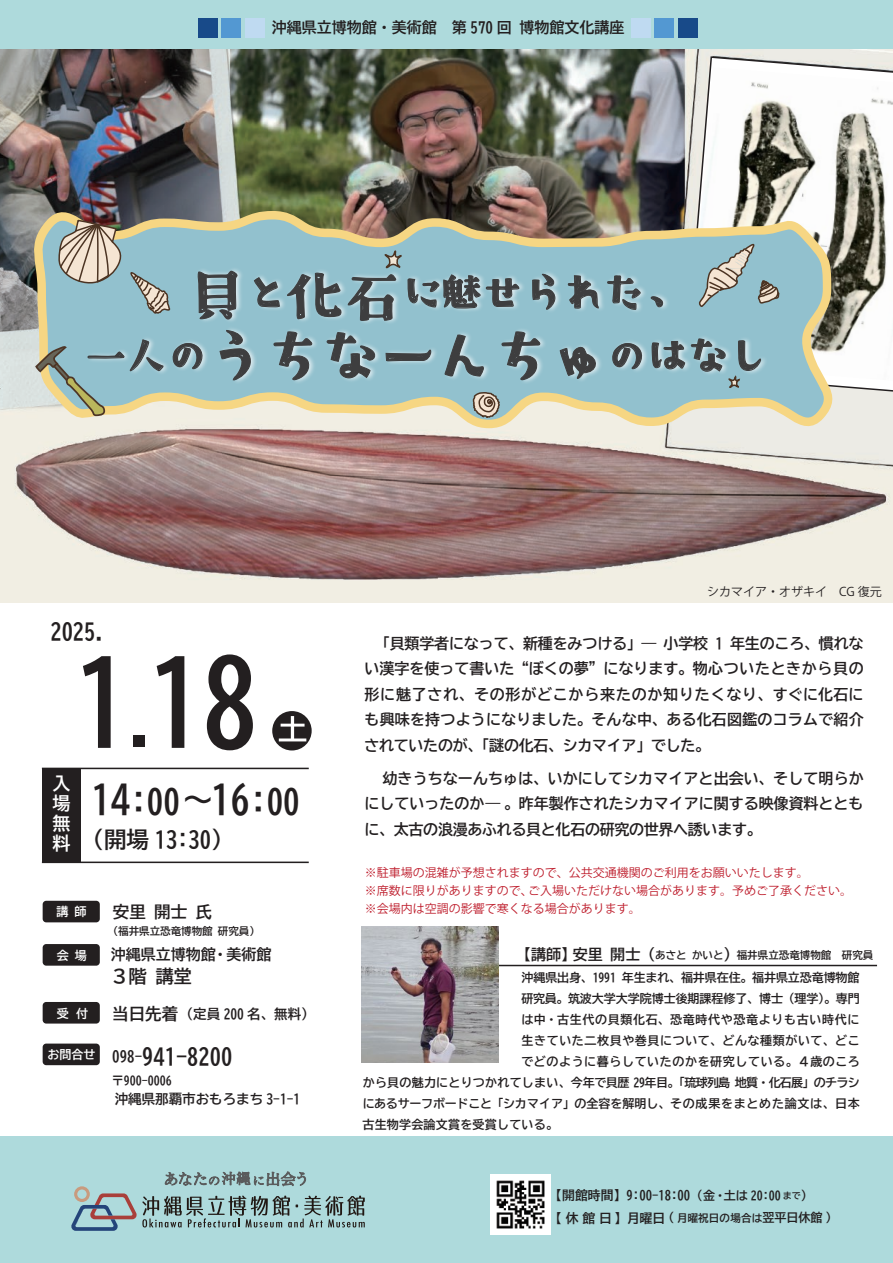
<style>
.page{position:relative;width:893px;height:1263px;background:#fff}
.page>*{position:absolute;margin:0;border:0;box-sizing:border-box;transform-origin:0 0}
.t1{font:112.5px "BIZ UD Gothic Bold";color:#231f20}
.t2{font:40.5px/63px "craftmincho";color:#3e3e3f;text-align:center}
.t3{font:33px "BIZ UD Gothic Bold";color:#231f20}
.t4{font:22.5px "BIZ UD Gothic Bold";color:#231f20}
.t5{font:18px "BIZ UD Gothic Bold";color:#231f20}
.t6{font:18px/19.8px "BIZ UD Gothic Bold";color:#fff;text-align:justify}
.t7{font:16.5px "BIZ UD Gothic Bold";color:#231f20}
.t8{font:15px/25.5px "BIZ UD Gothic Bold";color:#231f20;text-align:justify}
.t9{font:13.5px "BIZ UD Gothic Bold";color:#231f20}
.t10{font:12.75px/22.5px "BIZ UD Gothic Bold";letter-spacing:.01em;color:#231f20}
.t11{font:12px/18px "Koz Go Pr 6 N";color:#be1d2c}
.t12{font:12px "BIZ UD Gothic Bold";letter-spacing:-.005em;color:#231f20}
.t13{font:12px "BIZ UD Gothic Bold";letter-spacing:.05em;color:#231f20}
.t14{font:12px "BIZ UD Gothic Bold";letter-spacing:-.02em;color:#231f20}
.t15{font:12px "BIZ UD Gothic Bold";color:#231f20}
.t16{font:12px "BIZ UD Gothic Bold";letter-spacing:.055em;color:#231f20}
.t17{font:12px "BIZ UD Gothic Bold";letter-spacing:.02em;color:#231f20}
.t18{font:12px "Koz Go Pr 6 N";color:#231f20}
.t19{font:12px "BIZ UD Gothic Bold";letter-spacing:.25em;color:#fff}
.t20{font:10.5px "BIZ UD Gothic Bold";color:#231f20}
.s1{font-size:57px}
.s2{font-size:70.5px}
.s3{font-size:39px}
.s4{font-size:16.5px}
.s5{font-size:15px}
.s6{font-size:10.5px}
.s7{font-size:12px}
.s8{font-size:9px}
</style>
<div class="page">
<div style="left:0;top:1137px;width:893px;height:126px;background:#aedadc"></div>
<div style="left:0;top:0;width:893px;height:49px;background:#aedadc"></div>
<div style="left:198px;top:18px;width:19px;height:19px;background:#184a89"></div>
<div style="left:222px;top:18px;width:19px;height:19px;background:#5398d2"></div>
<div style="left:245px;top:18px;width:19px;height:19px;background:#bfdaf1"></div>
<div style="left:631px;top:18px;width:19px;height:19px;background:#bfdaf1"></div>
<div style="left:655px;top:18px;width:19px;height:19px;background:#5398d2"></div>
<div style="left:678px;top:18px;width:20px;height:19px;background:#184a89"></div>
<img style="left:0;top:50px;width:893px;height:553px">
<svg style="left:684px;top:56px;width:209px;height:346px"></svg>
<img style="left:689px;top:67px;width:204px;height:314px">
<svg style="left:30px;top:191px;width:810px;height:244px"></svg>
<img style="left:66px;top:164px;width:726px;height:311px">
<svg style="left:607px;top:275px;width:37px;height:94px"></svg>
<svg style="left:650px;top:243px;width:131px;height:146px"></svg>
<img style="left:34px;top:210px;width:566px;height:281px">
<hr style="left:499px;top:965px;width:378px;height:1px;background:#231f20">
<hr style="left:42px;top:768px;width:267px;height:1px;background:#231f20">
<hr style="left:42px;top:861px;width:267px;height:2px;background:#231f20">
<div style="left:43px;top:901px;width:57px;height:21px;background:#231f20;border-radius:4px"></div>
<div style="left:43px;top:944px;width:57px;height:22px;background:#231f20;border-radius:4px"></div>
<div style="left:43px;top:1002px;width:57px;height:21px;background:#231f20;border-radius:4px"></div>
<div style="left:43px;top:1043px;width:57px;height:22px;background:#231f20;border-radius:4px"></div>
<svg style="left:272px;top:711px;width:40px;height:39px"></svg>
<div style="left:42px;top:768px;width:38px;height:94px;background:#231f20"></div>
<img style="left:490px;top:1174px;width:60px;height:60px">
<img style="left:362px;top:926px;width:136px;height:137px">
<svg style="left:71px;top:1171px;width:294px;height:60px"></svg>
<p class="t8" style="left:272px;top:15px;width:354px">沖縄県立博物館・美術館　第 570 回 博物館文化講座</p>
<h2 class="t2" style="left:85px;top:262px;width:684px"><span class="s1">貝</span>と<span class="s1">化石</span>に魅せられた、<br>一人の<span class="s1">うちなーんちゅ</span>のはなし</h2>
<h3 class="t4" style="left:50px;top:620px;width:58px">2025.</h3>
<p class="t6" style="left:52px;top:774px;width:19px">入場無料</p>
<h1 class="t1" style="left:74px;top:646px;width:185px">1<span class="s2">.</span>18</h1>
<h3 class="t3" style="left:91px;top:785px;width:210px"><span class="s3">14</span>:00～<span class="s3">16</span>:00</h3>
<h3 class="t4" style="left:82px;top:828px;width:153px">（開場 13:30）</h3>
<p class="t19" style="left:57px;top:905px;width:31px">講師</p>
<p class="t19" style="left:57px;top:949px;width:31px">会場</p>
<p class="t7" style="left:113px;top:903px;width:100px">安里 開士 氏</p>
<p class="t20" style="left:108px;top:926px;width:154px">（福井県立恐竜博物館 研究員）</p>
<p class="t8" style="left:111px;top:941px;width:162px">沖縄県立博物館・美術館</p>
<p class="t5" style="left:111px;top:967px;width:82px">３階 講堂</p>
<p class="t19" style="left:57px;top:1007px;width:33px">受付</p>
<p class="t9" style="left:112px;top:1007px;width:204px"><span class="s4">当日先着</span> （定員 200 名、無料）</p>
<h3 class="t4" style="left:112px;top:1045px;width:121px"><span class="s5">098-</span>941-8200</h3>
<p class="t9" style="left:115px;top:1092px;width:187px">沖縄県那覇市おもろまち 3-1-1</p>
<p class="t19" style="left:48px;top:1048px;width:49px">お問合せ</p>
<p class="t17" style="left:112px;top:1074px;width:61px">〒900-0006</p>
<p class="t18" style="left:707px;top:585px;width:176px">シカマイア・オザキイ　CG 復元</p>
<p class="t8" style="left:364px;top:630px;width:501px;text-indent:10px">「貝類学者になって、新種をみつける」― 小学校 1 年生のころ、慣れない漢字を使って書いた“ぼくの夢”になります。物心ついたときから貝の形に魅了され、その形がどこから来たのか知りたくなり、すぐに化石にも興味を持つようになりました。そんな中、ある化石図鑑のコラムで紹介されていたのが、「謎の化石、シカマイア」でした。</p>
<p class="t8" style="left:364px;top:765px;width:501px;text-indent:18px">幼きうちなーんちゅは、いかにしてシカマイアと出会い、そして明らかにしていったのか― 。昨年製作されたシカマイアに関する映像資料とともに、太古の浪漫あふれる貝と化石の研究の世界へ誘います。</p>
<p class="t11" style="left:365px;top:863px;width:489px">※駐車場の混雑が予想されますので、公共交通機関のご利用をお願いいたします。<br>※席数に限りがありますので、ご入場いただけない場合があります。予めご了承ください。※会場内は空調の影響で寒くなる場合があります。</p>
<p class="t8" style="left:516px;top:941px;width:224px">【講師】安里 開士（<span class="s6">あさと かいと</span>）</p>
<p class="t20" style="left:737px;top:950px;width:138px">福井県立恐竜博物館　研究員</p>
<p class="t12" style="left:521px;top:971px;width:340px">沖縄県出身、1991 年生まれ、福井県在住。福井県立恐竜博物館</p>
<p class="t12" style="left:521px;top:992px;width:340px">研究員。筑波大学大学院博士後期課程修了、博士（理学）。専門</p>
<p class="t16" style="left:521px;top:1013px;width:340px">は中・古生代の貝類化石、恐竜時代や恐竜よりも古い時代に</p>
<p class="t13" style="left:521px;top:1034px;width:340px">生きていた二枚貝や巻貝について、どんな種類がいて、どこ</p>
<p class="t13" style="left:521px;top:1055px;width:340px">でどのように暮らしていたのかを研究している。４歳のころ</p>
<p class="t14" style="left:363px;top:1076px;width:498px">から貝の魅力にとりつかれてしまい、今年で貝歴 29年目。「琉球列島 地質・化石展」のチラシ</p>
<p class="t15" style="left:363px;top:1097px;width:498px">にあるサーフボードこと「シカマイア」の全容を解明し、その成果をまとめた論文は、日本</p>
<p class="t17" style="left:362px;top:1118px;width:197px">古生物学会論文賞を受賞している。</p>
<p class="t10" style="left:549px;top:1184px;width:284px">【開館時間】9:00-18:00 <span class="s7">(金・土は 20:00</span> <span class="s8">まで</span><span class="s7">）<br></span>【休館日】月曜日 <span class="s7">(</span> <span class="s6">月曜祝日の場合は</span><span class="s7">翌平日休館 )</span></p>
</div>
